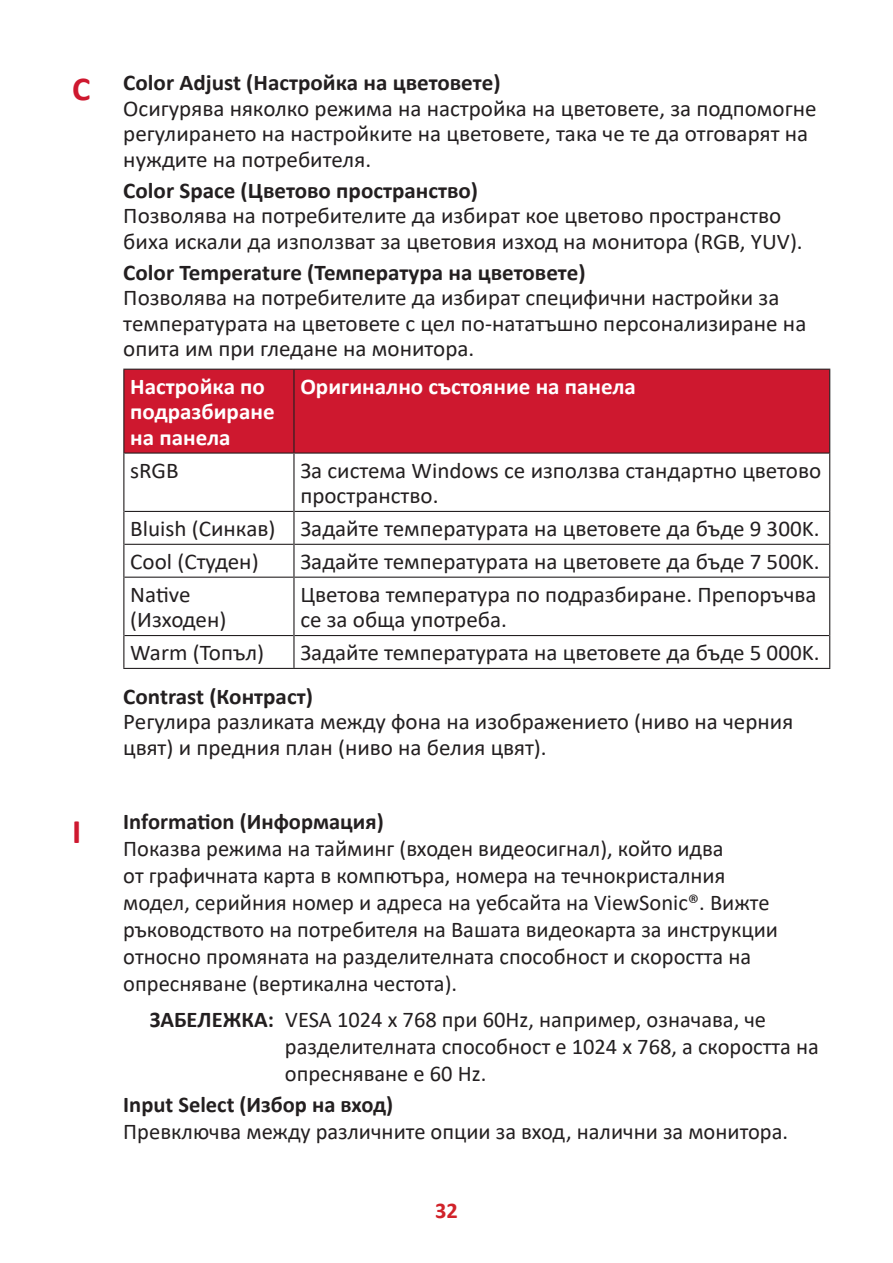
<style>
.page{position:relative;width:893px;height:1263px;background:#fff}
.page>*{position:absolute;margin:0;border:0;box-sizing:border-box;transform-origin:0 0}
.t1{font:22.5px/25.5px "Calibri";color:#231f20}
.t2{font:700 22.5px "Calibri";color:#231f20}
.t3{font:700 22.5px/25.5px "Calibri";color:#fff}
.t4{font:700 22.5px "Calibri";color:#d1232a}
.s1{font-weight:700;font-size:33.6px;color:#ce182f}
.s2{font-weight:700}
.s3{font-weight:700;font-size:34.5px;color:#ce182f}
</style>
<div class="page">
<div style="left:124px;top:370px;width:705px;height:82px;background:#ce182f"></div>
<hr style="left:829px;top:635px;width:1px;height:33px;background:#231f20">
<hr style="left:294px;top:668px;width:536px;height:1px;background:#231f20">
<hr style="left:294px;top:369px;width:536px;height:1px;background:#231f20">
<hr style="left:829px;top:370px;width:1px;height:83px;background:#231f20">
<hr style="left:124px;top:452px;width:169px;height:2px;background:#231f20">
<hr style="left:295px;top:452px;width:534px;height:2px;background:#231f20">
<hr style="left:829px;top:453px;width:1px;height:58px;background:#231f20">
<hr style="left:124px;top:511px;width:169px;height:1px;background:#231f20">
<hr style="left:295px;top:511px;width:534px;height:1px;background:#231f20">
<hr style="left:829px;top:511px;width:1px;height:33px;background:#231f20">
<hr style="left:124px;top:544px;width:169px;height:1px;background:#231f20">
<hr style="left:295px;top:544px;width:534px;height:1px;background:#231f20">
<hr style="left:829px;top:544px;width:1px;height:33px;background:#231f20">
<hr style="left:124px;top:577px;width:169px;height:1px;background:#231f20">
<hr style="left:295px;top:577px;width:534px;height:1px;background:#231f20">
<hr style="left:124px;top:635px;width:169px;height:1px;background:#231f20">
<hr style="left:295px;top:635px;width:534px;height:1px;background:#231f20">
<hr style="left:829px;top:577px;width:1px;height:58px;background:#231f20">
<hr style="left:123px;top:369px;width:171px;height:1px;background:#231f20">
<hr style="left:123px;top:668px;width:171px;height:1px;background:#231f20">
<hr style="left:123px;top:370px;width:1px;height:83px;background:#231f20">
<hr style="left:293px;top:370px;width:2px;height:83px;background:#231f20">
<hr style="left:123px;top:453px;width:1px;height:58px;background:#231f20">
<hr style="left:293px;top:453px;width:2px;height:58px;background:#231f20">
<hr style="left:123px;top:511px;width:1px;height:33px;background:#231f20">
<hr style="left:293px;top:511px;width:2px;height:33px;background:#231f20">
<hr style="left:123px;top:544px;width:1px;height:33px;background:#231f20">
<hr style="left:293px;top:544px;width:2px;height:33px;background:#231f20">
<hr style="left:123px;top:577px;width:1px;height:58px;background:#231f20">
<hr style="left:293px;top:577px;width:2px;height:58px;background:#231f20">
<hr style="left:123px;top:635px;width:1px;height:33px;background:#231f20">
<hr style="left:293px;top:635px;width:2px;height:33px;background:#231f20">
<p class="t1" style="left:123px;top:70px;width:695px;text-indent:-51px"><span class="s1">C</span> <span class="s2">Color Adjust (Настройка на цветовете)<br></span>Осигурява няколко режима на настройка на цветовете, за подпомогне регулирането на настройките на цветовете, така че те да отговарят на нуждите на потребителя.</p>
<p class="t2" style="left:123px;top:174px;width:356px">Color Space (Цветово пространство)</p>
<p class="t1" style="left:123px;top:202px;width:681px">Позволява на потребителите да избират кое цветово пространство биха искали да използват за цветовия изход на монитора (RGB, YUV).</p>
<p class="t2" style="left:123px;top:256px;width:464px">Color Temperature (Температура на цветовете)</p>
<p class="t1" style="left:123px;top:284px;width:685px">Позволява на потребителите да избират специфични настройки за температурата на цветовете с цел по-нататъшно персонализиране на опита им при гледане на монитора.</p>
<p class="t3" style="left:130px;top:373px;width:146px">Настройка по подразбиране на панела</p>
<p class="t3" style="left:300px;top:373px;width:337px">Оригинално състояние на панела</p>
<p class="t1" style="left:130px;top:457px;width:50px">sRGB</p>
<p class="t1" style="left:300px;top:457px;width:522px">За система Windows се използва стандартно цветово пространство.</p>
<p class="t1" style="left:130px;top:511px;width:691px;line-height:32.8px">Bluish (Синкав) Задайте температурата на цветовете да бъде 9 300K.<br>Cool (Студен)</p>
<p class="t1" style="left:300px;top:548px;width:521px">Задайте температурата на цветовете да бъде 7 500K.</p>
<p class="t1" style="left:130px;top:581px;width:98px">Native (Изходен)</p>
<p class="t1" style="left:300px;top:581px;width:518px">Цветова температура по подразбиране. Препоръчва се за обща употреба.</p>
<p class="t1" style="left:130px;top:639px;width:135px">Warm (Топъл)</p>
<p class="t1" style="left:300px;top:639px;width:521px">Задайте температурата на цветовете да бъде 5 000K.</p>
<p class="t2" style="left:123px;top:680px;width:191px">Contrast (Контраст)</p>
<p class="t1" style="left:123px;top:709px;width:671px">Регулира разликата между фона на изображението (ниво на черния цвят) и предния план (ниво на белия цвят).</p>
<p class="t1" style="left:123px;top:807px;width:656px;line-height:27px;text-indent:-51px"><span class="s3">I</span> <span class="s2">Information (Информация)<br></span>Показва режима на тайминг (входен видеосигнал), който идва<br>от графичната карта в компютъра, номера на течнокристалния модел, серийния номер и адреса на уебсайта на ViewSonic®. Вижте ръководството на потребителя на Вашата видеокарта за инструкции относно промяната на разделителната способност и скоростта на опресняване (вертикална честота).</p>
<p class="t1" style="left:285px;top:1005px;width:535px;line-height:27px;text-indent:-135px"><span class="s2">ЗАБЕЛЕЖКА:</span> VESA 1024 x 768 при 60Hz, например, означава, че разделителната способност е 1024 x 768, а скоростта на опресняване е 60 Hz.</p>
<p class="t2" style="left:123px;top:1088px;width:271px">Input Select (Избор на вход)</p>
<p class="t1" style="left:123px;top:1118px;width:666px">Превключва между различните опции за вход, налични за монитора.</p>
<p class="t4" style="left:435px;top:1194px;width:24px">32</p>
</div>
